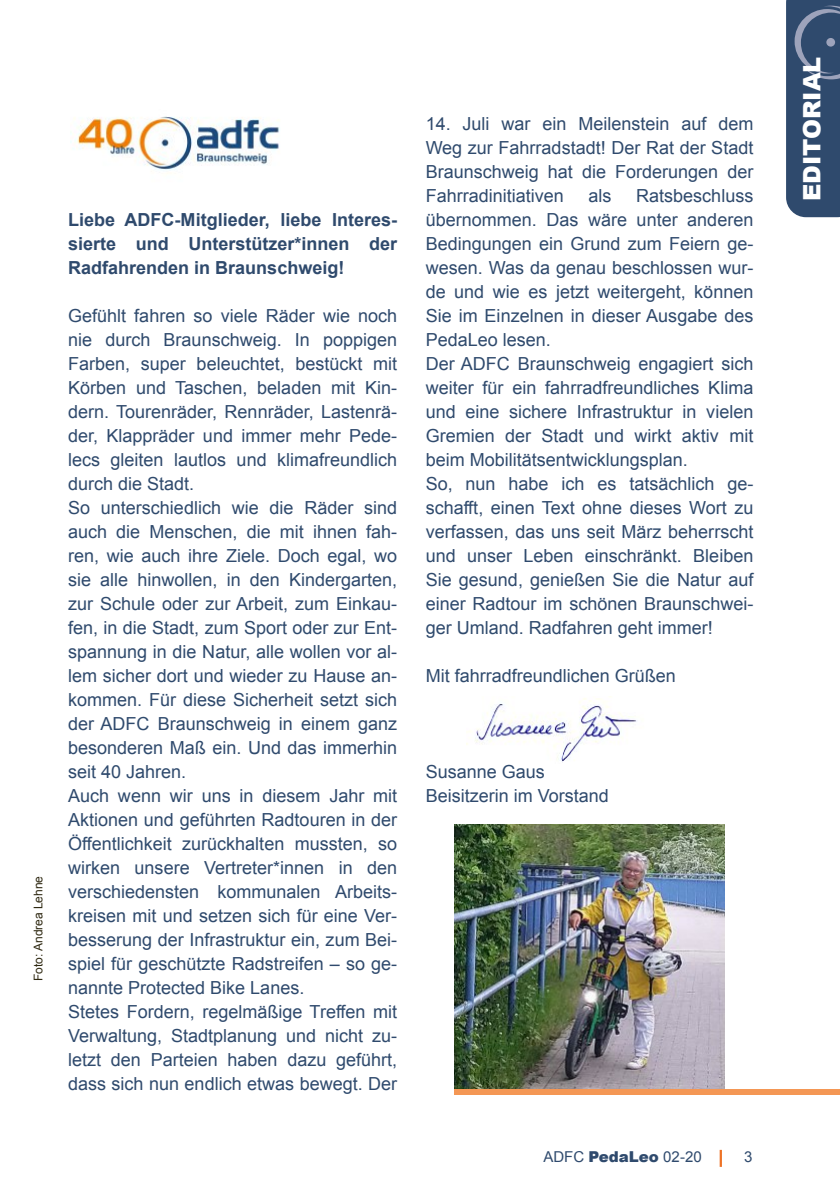
<style>
.page{position:relative;width:840px;height:1191px;background:#fff}
.page>*{position:absolute;margin:0;border:0;box-sizing:border-box;transform-origin:0 0}
.t1{font:900 24px "Arial";color:#fff}
.t2{font:18px/24px "Arial";color:#2f4a6d}
.t3{font:700 18px/24px "Arial";color:#2f4a6d;text-align:justify}
.t4{font:15px "Arial";letter-spacing:.005em;color:#2f4a6d}
.t5{font:12px "Arial";letter-spacing:-.005em;color:#2f2912}
.s1{font-weight:900}
</style>
<div class="page">
<svg style="left:719px;top:1149px;width:2px;height:17px"></svg>
<img style="left:454px;top:824px;width:270px;height:265px">
<img style="left:71px;top:116px;width:209px;height:58px">
<div style="left:454px;top:1089px;width:385px;height:5px;background:#f49755"></div>
<img style="left:466px;top:696px;width:171px;height:66px">
<svg style="left:786px;top:0;width:53px;height:217px;background:#365072"></svg>
<svg style="left:825px;top:38px;width:9px;height:9px"></svg>
<p class="t5" style="left:32px;top:981px;width:107px;rotate:-90deg">Foto: Andrea Lehne</p>
<p class="t3" style="left:68px;top:208px;width:330px">Liebe ADFC-Mitglieder, liebe Interes&shy;sierte und Unterstützer*innen der Radfahrenden in Braunschweig!</p>
<p class="t2" style="left:68px;top:304px;width:330px">Gefühlt fahren so viele Räder wie noch nie durch Braunschweig. In poppigen Farben, super beleuchtet, bestückt mit Körben und Taschen, beladen mit Kin&shy;dern. Tourenräder, Rennräder, Lastenrä&shy;der, Klappräder und immer mehr Pede&shy;lecs gleiten lautlos und klimafreundlich durch die Stadt.<br>So unterschiedlich wie die Räder sind auch die Menschen, die mit ihnen fah&shy;ren, wie auch ihre Ziele. Doch egal, wo sie alle hinwollen, in den Kindergarten, zur Schule oder zur Arbeit, zum Einkau&shy;fen, in die Stadt, zum Sport oder zur Ent&shy;spannung in die Natur, alle wollen vor al&shy;lem sicher dort und wieder zu Hause an&shy;kommen. Für diese Sicherheit setzt sich der ADFC Braunschweig in einem ganz besonderen Maß ein. Und das immerhin seit 40 Jahren.<br>Auch wenn wir uns in diesem Jahr mit Aktionen und geführten Radtouren in der Öffentlichkeit zurückhalten mussten, so wirken unsere Vertreter*innen in den verschiedensten kommunalen Arbeits&shy;kreisen mit und setzen sich für eine Ver&shy;besserung der Infrastruktur ein, zum Bei&shy;spiel für geschützte Radstreifen – so ge&shy;nannte Protected Bike Lanes.<br>Stetes Fordern, regelmäßige Treffen mit Verwaltung, Stadtplanung und nicht zu&shy;letzt den Parteien haben dazu geführt, dass sich nun endlich etwas bewegt. Der</p>
<p class="t2" style="left:425px;top:112px;width:329px;text-align:justify">14. Juli war ein Meilenstein auf dem Weg zur Fahrradstadt! Der Rat der Stadt Braunschweig hat die Forderungen der Fahrradinitiativen</p>
<p class="t2" style="left:425px;top:184px;width:329px;text-indent:210px">Ratsbeschluss übernommen. Das wäre unter anderen Bedingungen ein Grund zum Feiern ge&shy;wesen. Was da genau beschlossen wur&shy;de und wie es jetzt weitergeht, können Sie im Einzelnen in dieser Ausgabe des PedaLeo lesen.<br>Der ADFC Braunschweig engagiert sich weiter für ein fahrradfreundliches Klima und eine sichere Infrastruktur in vielen Gremien der Stadt und wirkt aktiv mit beim Mobilitätsentwicklungsplan.<br>So, nun habe ich es tatsächlich ge&shy;schafft, einen Text ohne dieses Wort zu verfassen, das uns seit März beherrscht und unser Leben einschränkt. Bleiben Sie gesund, genießen Sie die Natur auf einer Radtour im schönen Braunschwei&shy;ger Umland. Radfahren geht immer!</p>
<p class="t2" style="left:425px;top:664px;width:252px">Mit fahrradfreundlichen Grüßen</p>
<p class="t2" style="left:588px;top:184px;width:24px">als</p>
<p class="t2" style="left:425px;top:760px;width:185px">Susanne Gaus<br>Beisitzerin im Vorstand</p>
<p class="t4" style="left:543px;top:1148px;width:160px">ADFC <span class="s1">PedaLeo</span> 02-20</p>
<p class="t4" style="left:743px;top:1148px;width:10px">3</p>
<h1 class="t1" style="left:793px;top:201px;width:146px;rotate:-90deg">EDITORIAL</h1>
</div>
